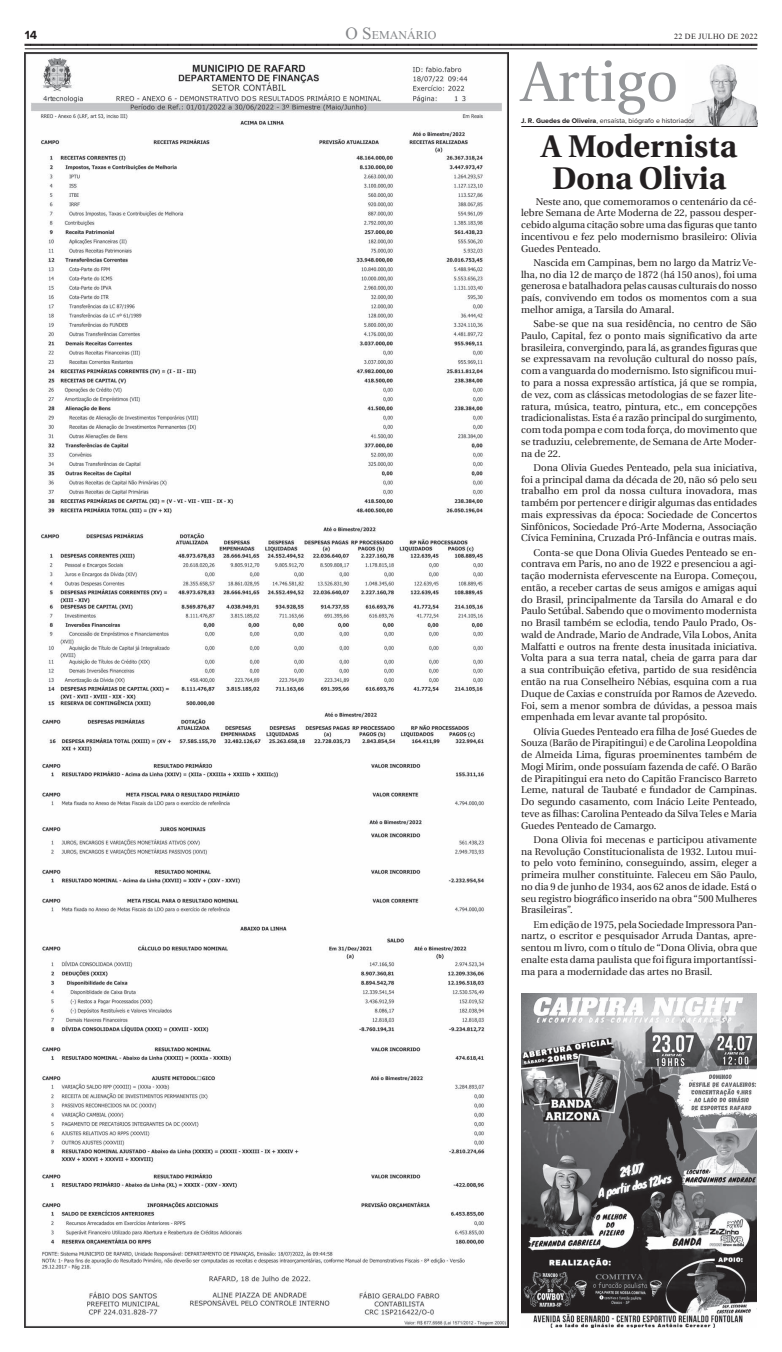
<style>
.page{position:relative;width:782px;height:1352px;background:#fff}
.page>*{position:absolute;margin:0;border:0;box-sizing:border-box;transform-origin:0 0}
.t1{font:56.88px "Utopia";color:#939598}
.t2{font:700 31.5px/31.5px "Utopia";color:#231f20;text-align:center}
.t3{font:14.53px "Shonar Bangla";color:#848689}
.t4{font:700 12.25px "Proxima Nova";color:#231f20}
.t5{font:9.8px/11.7px "Utopia";color:#231f20;text-align:justify}
.t6{font:9.62px "Shonar Bangla";letter-spacing:.03em;color:#231f20}
.t7{font:7px "Proxima Nova";color:#231f20}
.s1{font-size:20.74px}
.s2{font-weight:700}
</style>
<div class="page">
<svg style="left:25px;top:43px;width:732px;height:3px;background:#6b6969"></svg>
<hr style="left:25px;top:49px;width:731px;height:1px;background:#231f20">
<img style="left:25px;top:53px;width:483px;height:1274px">
<img style="left:685px;top:64px;width:72px;height:63px">
<hr style="left:521px;top:126px;width:235px;height:1px;background:#231f20">
<img style="left:521px;top:993px;width:235px;height:334px">
<p class="t4" style="left:25px;top:30px;width:14px">14</p>
<h3 class="t3" style="left:345px;top:26px;width:93px"><span class="s1">O S</span>EMANÁRIO</h3>
<p class="t6" style="left:674px;top:32px;width:85px">22 DE JULHO DE 2022</p>
<h1 class="t1" style="left:521px;top:50px;width:159px">Artigo</h1>
<p class="t7" style="left:521px;top:117px;width:175px"><span class="s2">J. R. Guedes de Oliveira</span>, ensaísta, biógrafo e historiador</p>
<h2 class="t2" style="left:541px;top:134px;width:197px">A Modernista<br>Dona Olivia</h2>
<p class="t5" style="left:521px;top:196px;width:237px;text-indent:15px">Neste ano, que comemoramos o centenário da cé&shy;lebre Semana de Arte Moderna de 22, passou desper&shy;cebido alguma citação sobre uma das figuras que tanto incentivou e fez pelo modernismo brasileiro: Olivia Guedes Penteado.</p>
<p class="t5" style="left:521px;top:257px;width:237px;text-indent:12px">Nascida em Campinas, bem no largo da Matriz Ve&shy;lha, no dia 12 de março de 1872 (há 150 anos), foi uma generosa e batalhadora pelas causas culturais do nosso país, convivendo em todos os momentos com a sua melhor amiga, a Tarsila do Amaral.</p>
<p class="t5" style="left:521px;top:318px;width:237px;text-indent:12px">Sabe-se que na sua residência, no centro de São Paulo, Capital, fez o ponto mais significativo da arte brasileira, convergindo, para lá, as grandes figuras que se expressavam na revolução cultural do nosso país, com a vanguarda do modernismo. Isto significou mui&shy;to para a nossa expressão artística, já que se rompia, de vez, com as clássicas metodologias de se fazer lite&shy;ratura, música, teatro, pintura, etc., em concepções tradicionalistas. Esta é a razão principal do surgimento, com toda pompa e com toda força, do movimento que se traduziu, celebremente, de Semana de Arte Moder&shy;na de 22.</p>
<p class="t5" style="left:521px;top:462px;width:237px;text-indent:12px">Dona Olivia Guedes Penteado, pela sua iniciativa, foi a principal dama da década de 20, não só pelo seu trabalho em prol da nossa cultura inovadora, mas também por pertencer e dirigir algumas das entidades mais expressivas da época: Sociedade de Concertos Sinfônicos, Sociedade Pró-Arte Moderna, Associação Cívica Feminina, Cruzada Pró-Infância e outras mais.</p>
<p class="t5" style="left:521px;top:546px;width:237px;text-indent:12px">Conta-se que Dona Olivia Guedes Penteado se en&shy;contrava em Paris, no ano de 1922 e presenciou a agi&shy;tação modernista efervescente na Europa. Começou, então, a receber cartas de seus amigos e amigas aqui do Brasil, principalmente da Tarsila do Amaral e do Paulo Setúbal. Sabendo que o movimento modernista no Brasil também se eclodia, tendo Paulo Prado, Os&shy;wald de Andrade, Mario de Andrade, Vila Lobos, Anita Malfatti e outros na frente desta inusitada iniciativa.<br>Volta para a sua terra natal, cheia de garra para dar a sua contribuição efetiva, partido de sua residência então na rua Conselheiro Nébias, esquina com a rua Duque de Caxias e construída por Ramos de Azevedo.<br>Foi, sem a menor sombra de dúvidas, a pessoa mais empenhada em levar avante tal propósito.</p>
<p class="t5" style="left:521px;top:725px;width:237px;text-indent:12px">Olívia Guedes Penteado era filha de José Guedes de Souza (Barão de Pirapitingui) e de Carolina Leopoldina de Almeida Lima, figuras proeminentes também de Mogi Mirim, onde possuíam fazenda de café. O Barão de Pirapitingui era neto do Capitão Francisco Barreto Leme, natural de Taubaté e fundador de Campinas.<br>Do segundo casamento, com Inácio Leite Penteado, teve as filhas: Carolina Penteado da Silva Teles e Maria Guedes Penteado de Camargo.</p>
<p class="t5" style="left:521px;top:834px;width:237px;text-indent:12px">Dona Olivia foi mecenas e participou ativamente na Revolução Constitucionalista de 1932. Lutou mui&shy;to pelo voto feminino, conseguindo, assim, eleger a primeira mulher constituinte. Faleceu em São Paulo, no dia 9 de junho de 1934, aos 62 anos de idade. Está o seu registro biográfico inserido na obra “500 Mulheres Brasileiras”.</p>
<p class="t5" style="left:521px;top:918px;width:237px;text-indent:12px">Em edição de 1975, pela Sociedade Impressora Pan&shy;nartz, o escritor e pesquisador Arruda Dantas, apre&shy;sentou m livro, com o título de “Dona Olivia, obra que enalte esta dama paulista que foi figura importantíssi&shy;ma para a modernidade das artes no Brasil.</p>
</div>
